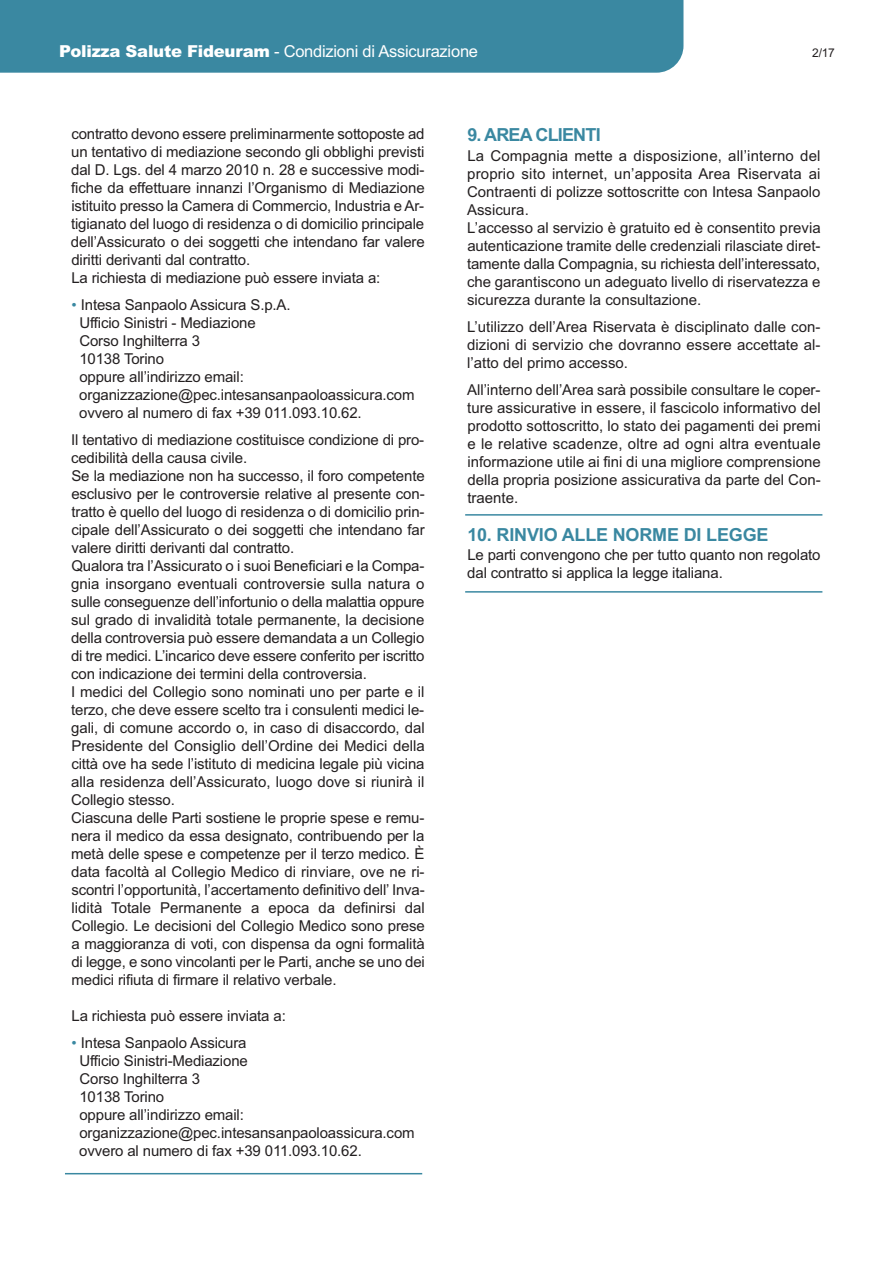
<style>
.page{position:relative;width:893px;height:1263px;background:#fff}
.page>*{position:absolute;margin:0;border:0;box-sizing:border-box;transform-origin:0 0}
.t1{font:700 18px "Arial";letter-spacing:-.01em;color:#3a88a1}
.t2{font:700 18px "Arial";letter-spacing:-.045em;color:#3a88a1}
.t3{font:16.5px "Arial";letter-spacing:-.015em;color:#fff}
.t4{font:15px/18px "Arial";letter-spacing:-.01em;color:#231f20}
.t5{font:12px "Arial";color:#231f20}
.s1{font-weight:900}
.s2{color:#3a88a1}
</style>
<div class="page">
<div style="left:0;top:0;width:683px;height:73px;background:#3a88a1"></div>
<hr style="left:465px;top:514px;width:357px;height:2px;background:#3a88a1">
<hr style="left:465px;top:591px;width:357px;height:2px;background:#3a88a1">
<hr style="left:65px;top:1173px;width:357px;height:1px;background:#3a88a1">
<p class="t3" style="left:59px;top:42px;width:420px"><span class="s1">Polizza Salute Fideuram</span> - Condizioni di Assicurazione</p>
<p class="t5" style="left:812px;top:46px;width:24px">2/17</p>
<p class="t4" style="left:71px;top:125px;width:355px">contratto devono essere preliminarmente sottoposte ad un tentativo di mediazione secondo gli obblighi previsti dal D. Lgs. del 4 marzo 2010 n. 28 e successive modi&shy;fiche da effettuare innanzi l’Organismo di Mediazione istituito presso la Camera di Commercio, Industria e Ar&shy;tigianato del luogo di residenza o di domicilio principale dell’Assicurato o dei soggetti che intendano far valere diritti derivanti dal contratto.<br>La richiesta di mediazione può essere inviata a:</p>
<p class="t4" style="left:79px;top:296px;width:337px;text-indent:-8px"><span class="s2">•</span> Intesa Sanpaolo Assicura S.p.A.<br>Ufficio Sinistri - Mediazione<br>Corso Inghilterra 3<br>10138 Torino<br>oppure all’indirizzo email: organizzazione@pec.intesansanpaoloassicura.com ovvero al numero di fax +39 011.093.10.62.</p>
<p class="t4" style="left:71px;top:431px;width:355px">Il tentativo di mediazione costituisce condizione di pro&shy;cedibilità della causa civile.<br>Se la mediazione non ha successo, il foro competente esclusivo per le controversie relative al presente con&shy;tratto è quello del luogo di residenza o di domicilio prin&shy;cipale dell’Assicurato o dei soggetti che intendano far valere diritti derivanti dal contratto.<br>Qualora tra l’Assicurato o i suoi Beneficiari e la Compa&shy;gnia insorgano eventuali controversie sulla natura o sulle conseguenze dell’infortunio o della malattia oppure sul grado di invalidità totale permanente, la decisione della controversia può essere demandata a un Collegio di tre medici. L’incarico deve essere conferito per iscritto con indicazione dei termini della controversia.<br>I medici del Collegio sono nominati uno per parte e il terzo, che deve essere scelto tra i consulenti medici le&shy;gali, di comune accordo o, in caso di disaccordo, dal Presidente del Consiglio dell’Ordine dei Medici della città ove ha sede l’istituto di medicina legale più vicina alla residenza dell’Assicurato, luogo dove si riunirà il Collegio stesso.<br>Ciascuna delle Parti sostiene le proprie spese e remu&shy;nera il medico da essa designato, contribuendo per la metà delle spese e competenze per il terzo medico. È data facoltà al Collegio Medico di rinviare, ove ne ri&shy;scontri l’opportunità, l’accertamento definitivo dell’ Inva&shy;lidità Totale Permanente a epoca da definirsi dal Collegio. Le decisioni del Collegio Medico sono prese a maggioranza di voti, con dispensa da ogni formalità di legge, e sono vincolanti per le Parti, anche se uno dei medici rifiuta di firmare il relativo verbale.</p>
<p class="t4" style="left:72px;top:1007px;width:216px">La richiesta può essere inviata a:</p>
<p class="t4" style="left:79px;top:1034px;width:337px;text-indent:-8px"><span class="s2">•</span> Intesa Sanpaolo Assicura<br>Ufficio Sinistri-Mediazione<br>Corso Inghilterra 3<br>10138 Torino<br>oppure all’indirizzo email: organizzazione@pec.intesansanpaoloassicura.com ovvero al numero di fax +39 011.093.10.62.</p>
<p class="t2" style="left:467px;top:125px;width:135px">9. AREA CLIENTI</p>
<p class="t4" style="left:467px;top:147px;width:355px">La Compagnia mette a disposizione, all’interno del proprio sito internet, un’apposita Area Riservata ai Contraenti di polizze sottoscritte con Intesa Sanpaolo Assicura.<br>L’accesso al servizio è gratuito ed è consentito previa autenticazione tramite delle credenziali rilasciate diret&shy;tamente dalla Compagnia, su richiesta dell’interessato, che garantiscono un adeguato livello di riservatezza e sicurezza durante la consultazione.</p>
<p class="t4" style="left:467px;top:318px;width:355px;text-align:justify">L’utilizzo dell’Area Riservata è disciplinato dalle con&shy;dizioni di servizio che dovranno essere accettate al&shy;l’atto del primo accesso.</p>
<p class="t4" style="left:467px;top:381px;width:355px;text-align:justify">All’interno dell’Area sarà possibile consultare le coper&shy;ture assicurative in essere, il fascicolo informativo del prodotto sottoscritto, lo stato dei pagamenti dei premi e le relative scadenze, oltre ad ogni altra eventuale informazione utile ai fini di una migliore comprensione della propria posizione assicurativa da parte del Con&shy;traente.</p>
<p class="t1" style="left:467px;top:524px;width:303px">10. RINVIO ALLE NORME DI LEGGE</p>
<p class="t4" style="left:467px;top:546px;width:355px">Le parti convengono che per tutto quanto non regolato dal contratto si applica la legge italiana.</p>
</div>
